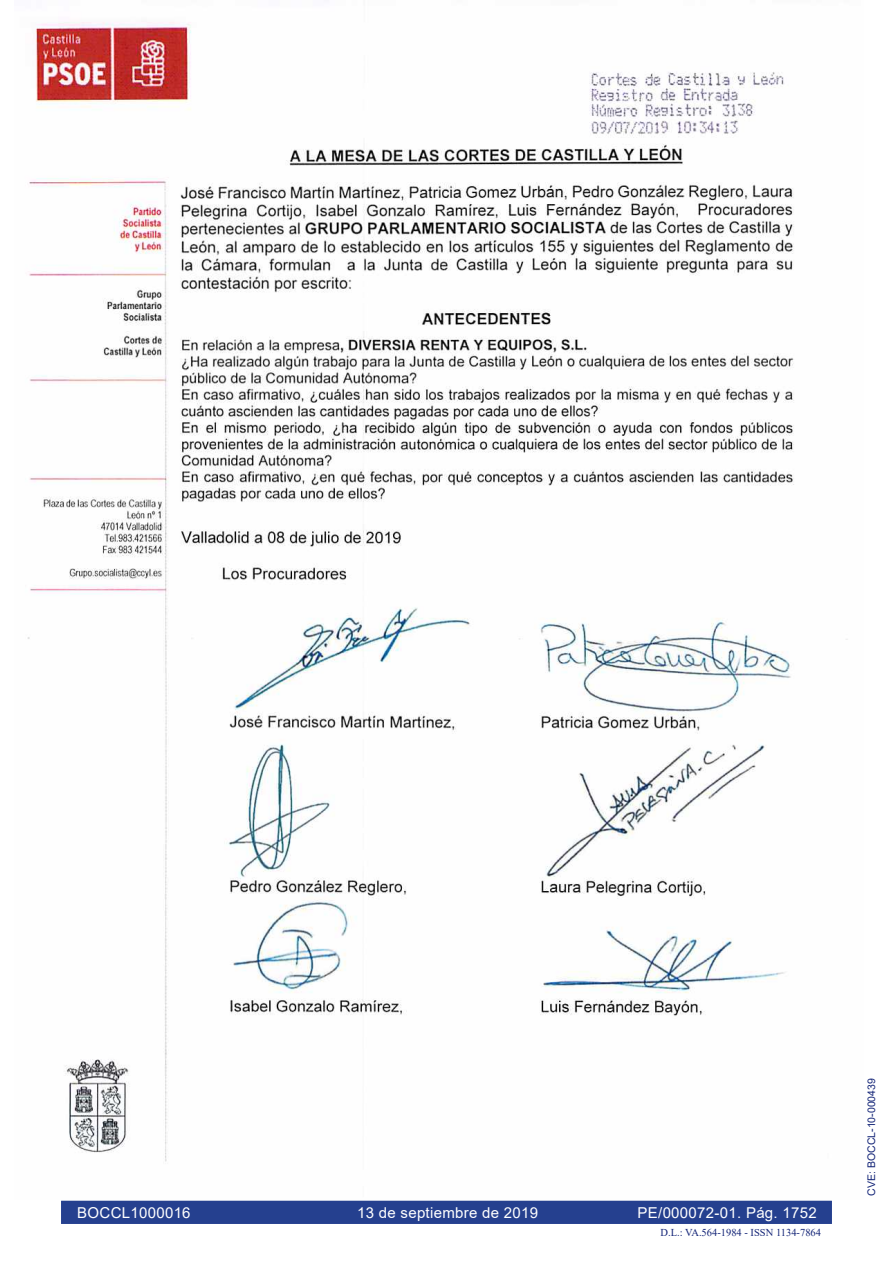
<style>
.page{position:relative;width:893px;height:1263px;background:#fff}
.page>*{position:absolute;margin:0;border:0;box-sizing:border-box;transform-origin:0 0}
.E_CVE{font:15px "Arial";letter-spacing:.02em;color:#fff}
.t1{font:10.5px "Times New Roman";color:#132477}
.t2{font:10.5px "Arial";color:#132477}
</style>
<div class="page">
<div style="left:60px;top:1200px;width:773px;height:25px;background:#25408f"></div>
<div style="left:60px;top:1199px;width:773px;height:26px;border:2px solid #fff"></div>
<img style="left:27px;top:22px;width:821px;height:1178px">
<p class="E_CVE" style="left:77px;top:1202px;width:115px">BOCCL1000016</p>
<p class="E_CVE" style="left:357px;top:1202px;width:183px">13 de septiembre de 2019</p>
<p class="E_CVE" style="left:638px;top:1202px;width:181px">PE/000072-01. Pág. 1752</p>
<p class="t1" style="left:661px;top:1225px;width:162px">D.L.: VA.564-1984 - ISSN 1134-7864</p>
<p class="t2" style="left:864px;top:1195px;width:119px;rotate:-90deg">CVE: BOCCL-10-000439</p>
</div>
